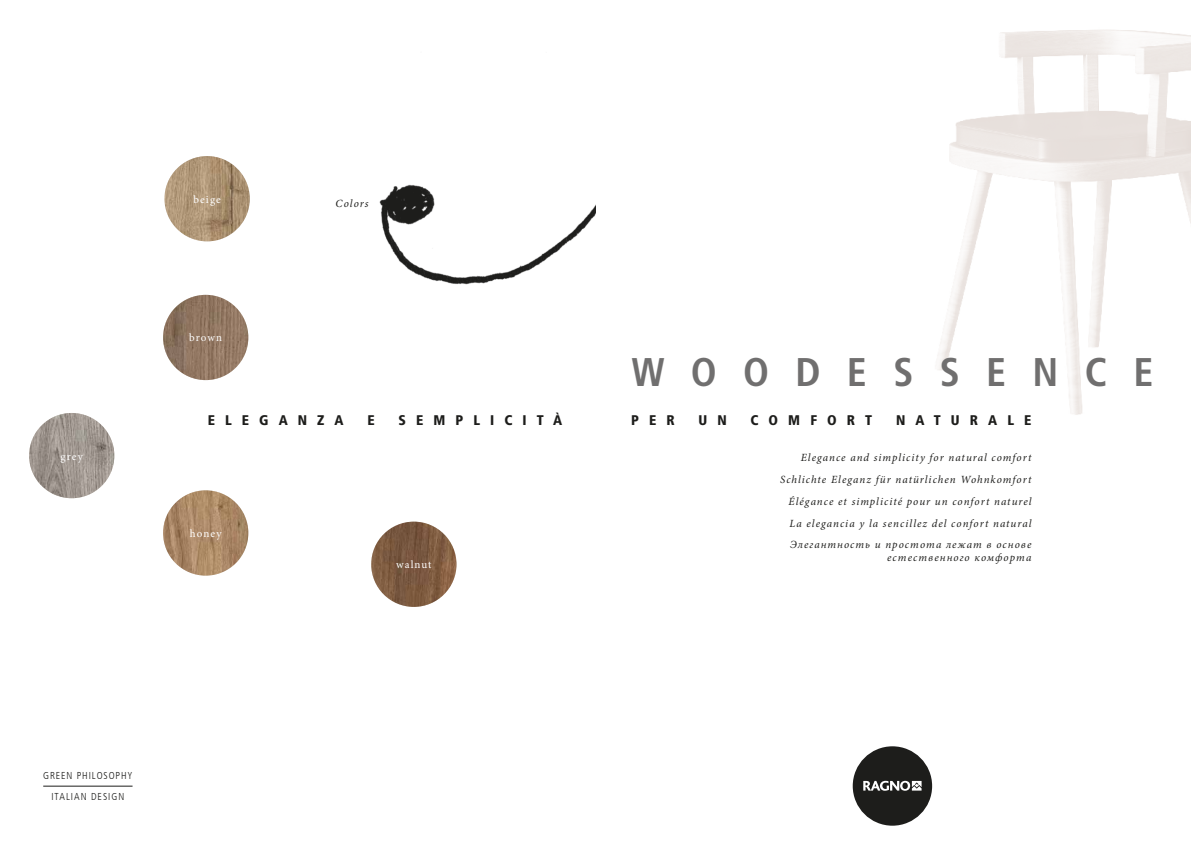
<style>
.page{position:relative;width:1191px;height:842px;background:#fff}
.page>*{position:absolute;margin:0;border:0;box-sizing:border-box;transform-origin:0 0}
.t1{font:700 condensed 40px "Frutiger LT Com";letter-spacing:.66em;color:#706f6f}
.t2{font:900 condensed 14px "Frutiger LT Com";letter-spacing:.72em;color:#1d1d1b}
.t3{font:italic 11px/21.7px "Minion Pro";letter-spacing:.09em;color:#1d1d1b;text-align:right}
.t4{font:11px "Minion Pro";letter-spacing:.1em;color:#fff}
.t5{font:300 condensed 10px "Frutiger LT Com";letter-spacing:.09em;color:#1d1d1b}
</style>
<div class="page">
<img style="left:937px;top:30px;width:254px;height:385px">
<div style="left:852px;top:746px;width:80px;height:80px;background:#1d1d1b;border-radius:50%"></div>
<svg style="left:863px;top:781px;width:58px;height:10px"></svg>
<hr style="left:43px;top:786px;width:89px;height:1px;background:#1d1d1b">
<img style="left:379px;top:184px;width:216px;height:101px">
<img style="left:164px;top:156px;width:86px;height:85px;border-radius:42px">
<img style="left:163px;top:490px;width:85px;height:86px;border-radius:43px">
<img style="left:371px;top:522px;width:85px;height:85px;border-radius:43px">
<img style="left:29px;top:413px;width:85px;height:85px;border-radius:43px">
<img style="left:163px;top:295px;width:85px;height:85px;border-radius:43px">
<p class="t4" style="left:61px;top:449px;width:24px">grey</p>
<p class="t4" style="left:193px;top:192px;width:29px">beige</p>
<p class="t4" style="left:189px;top:331px;width:34px">brown</p>
<p class="t3" style="left:335px;top:193px;width:35px">Colors</p>
<p class="t2" style="left:208px;top:411px;width:137px">ELEGANZA</p>
<p class="t2" style="left:367px;top:411px;width:9px">E</p>
<p class="t2" style="left:398px;top:411px;width:165px">SEMPLICITÀ</p>
<p class="t4" style="left:190px;top:526px;width:33px">honey</p>
<p class="t4" style="left:396px;top:557px;width:37px">walnut</p>
<h1 class="t1" style="left:631px;top:348px;width:523px">WOODESSENCE</h1>
<p class="t2" style="left:631px;top:411px;width:45px">PER</p>
<p class="t2" style="left:698px;top:411px;width:30px">U N</p>
<p class="t2" style="left:750px;top:411px;width:123px">COMFORT</p>
<p class="t2" style="left:896px;top:411px;width:137px">NATURALE</p>
<p class="t3" style="left:780px;top:447px;width:253px">Elegance and simplicity for natural comfort Schlichte Eleganz für natürlichen Wohnkomfort Élégance et simplicité pour un confort naturel La elegancia y la sencillez del confort natural Элегантность и простота лежат в основе</p>
<p class="t3" style="left:887px;top:547px;width:146px">естественного комфорта</p>
<p class="t5" style="left:43px;top:770px;width:91px">GREEN PHILOSOPHY</p>
<p class="t5" style="left:51px;top:791px;width:74px">ITALIAN DESIGN</p>
</div>
